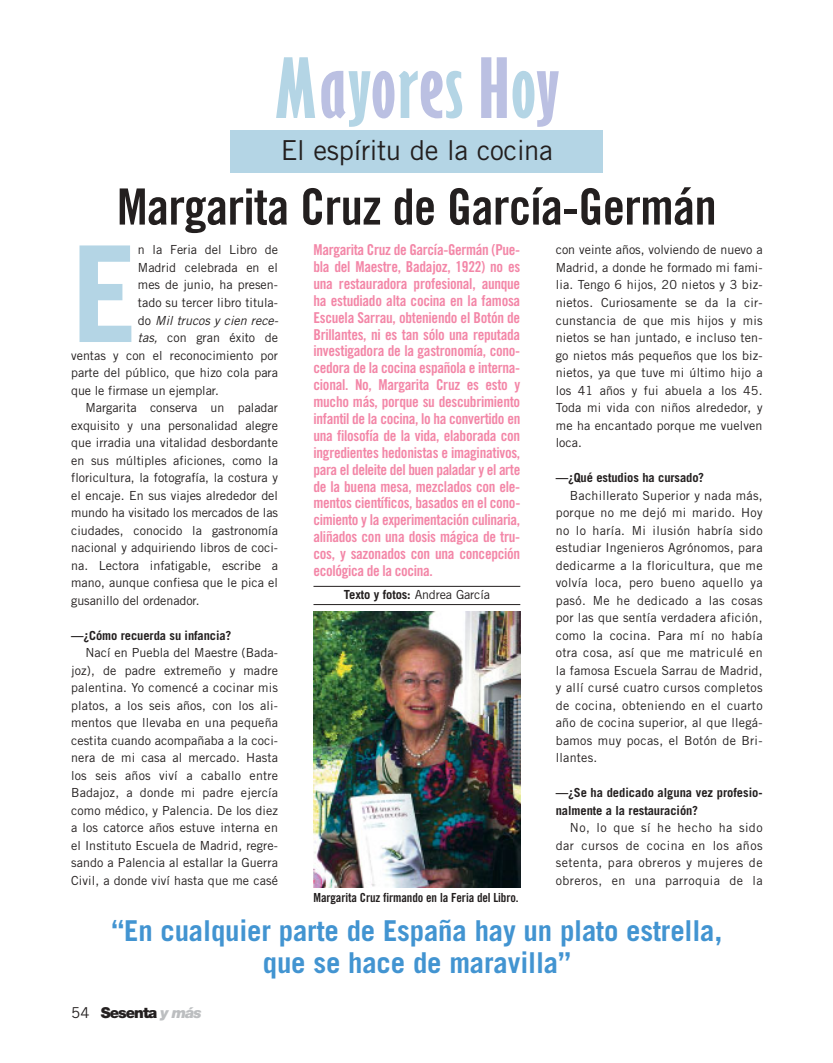
<style>
.page{position:relative;width:833px;height:1063px;background:#fff}
.page>*{position:absolute;margin:0;border:0;box-sizing:border-box;transform-origin:0 0}
.t1{font:700 133.62px "Trade Gothic";color:#b4d5e5}
.t2{font:700 extra-condensed 76.25px "Gill Sans";letter-spacing:.02em;color:#b4d5e5;scale:1.25 1}
.t3{font:50px "Trade Gothic Bold Cond Twenty";letter-spacing:-.015em;color:#231f1f}
.t4{font:700 28.75px/32.5px "Trade Gothic";letter-spacing:-.005em;color:#4294d1;text-align:center}
.t5{font:27.5px "Trade Gothic";letter-spacing:-.01em;color:#231f1f}
.t6{font:15px/16.9px "Trade Gothic Bold Cond Twenty";letter-spacing:-.02em;color:#f386a7;text-align:justify}
.t7{font:900 15px "Helvetica Neue";letter-spacing:-.065em;color:#231f1f}
.t8{font:12.5px/17.5px "Trade Gothic";color:#231f1f;text-align:justify}
.t9{font:700 12.5px/17.5px "Trade Gothic";letter-spacing:-.005em;color:#231f1f}
.t10{font:12.5px "Trade Gothic Bold Cond Twenty";letter-spacing:-.01em;color:#231f1f}
.t11{font:italic 12.5px "Trade Gothic";color:#231f1f}
.s1{color:#bbc0e2}
.s2{font-style:normal}
.s3{font-style:italic}
.s4{font-weight:400}
.s5{font-family:"Trade Gothic";font-weight:400}
.s6{font-style:italic;color:#bcbec0}
</style>
<div class="page">
<img style="left:230px;top:130px;width:373px;height:758px">
<h2 class="t2" style="left:274px;top:57px;width:230px">M<span class="s1">a</span>y<span class="s1">o</span>r<span class="s1">e</span>s <span class="s1">H</span>o<span class="s1">y</span></h2>
<h3 class="t5" style="left:281px;top:140px;width:274px">El espíritu de la cocina</h3>
<h3 class="t3" style="left:117px;top:188px;width:601px">Margarita Cruz de García-Germán</h3>
<h1 class="t1" style="left:71px;top:245px;width:68px">E</h1>
<p class="t8" style="left:138px;top:242px;width:141px">n la Feria del Libro de</p>
<p class="t8" style="left:138px;top:260px;width:141px">Madrid celebrada en el</p>
<p class="t8" style="left:138px;top:277px;width:141px">mes de junio, ha presen-</p>
<p class="t8" style="left:138px;top:295px;width:141px">tado su tercer libro titula-</p>
<p class="t11" style="left:138px;top:315px;width:141px"><span class="s2">do</span> Mil trucos y cien rece-</p>
<p class="t8" style="left:138px;top:330px;width:141px"><span class="s3">tas,</span> con gran éxito de</p>
<p class="t8" style="left:71px;top:347px;width:208px">ventas y con el reconocimiento por</p>
<p class="t8" style="left:71px;top:365px;width:208px">parte del público, que hizo cola para</p>
<p class="t8" style="left:71px;top:382px;width:149px">que le firmase un ejemplar.</p>
<p class="t8" style="left:85px;top:400px;width:194px">Margarita conserva un paladar</p>
<p class="t8" style="left:71px;top:417px;width:208px">exquisito y una personalidad alegre</p>
<p class="t8" style="left:71px;top:435px;width:208px">que irradia una vitalidad desbordante</p>
<p class="t8" style="left:71px;top:452px;width:208px">en sus múltiples aficiones, como la</p>
<p class="t8" style="left:71px;top:470px;width:208px">floricultura, la fotografía, la costura y</p>
<p class="t8" style="left:71px;top:487px;width:208px">el encaje. En sus viajes alrededor del</p>
<p class="t8" style="left:71px;top:505px;width:208px">mundo ha visitado los mercados de las</p>
<p class="t8" style="left:71px;top:522px;width:208px">ciudades, conocido la gastronomía</p>
<p class="t8" style="left:71px;top:540px;width:208px">nacional y adquiriendo libros de coci-</p>
<p class="t8" style="left:71px;top:557px;width:208px">na. Lectora infatigable, escribe a</p>
<p class="t8" style="left:71px;top:575px;width:208px">mano, aunque confiesa que le pica el</p>
<p class="t8" style="left:71px;top:592px;width:130px">gusanillo del ordenador.</p>
<p class="t9" style="left:71px;top:627px;width:162px">—¿Cómo recuerda su infancia?</p>
<p class="t8" style="left:71px;top:645px;width:208px;text-indent:14px">Nací en Puebla del Maestre (Bada&shy;joz), de padre extremeño y madre palentina. Yo comencé a cocinar mis platos, a los seis años, con los ali&shy;mentos que llevaba en una pequeña cestita cuando acompañaba a la coci&shy;nera de mi casa al mercado. Hasta los seis años viví a caballo entre Badajoz, a donde mi padre ejercía como médico, y Palencia. De los diez a los catorce años estuve interna en el Instituto Escuela de Madrid, regre&shy;sando a Palencia al estallar la Guerra Civil, a donde viví hasta que me casé</p>
<p class="t6" style="left:313px;top:242px;width:208px">Margarita Cruz de García-Germán (Pue&shy;bla del Maestre, Badajoz, 1922) no es una restauradora profesional, aunque ha estudiado alta cocina en la famosa Escuela Sarrau, obteniendo el Botón de Brillantes, ni es tan sólo una reputada investigadora de la gastronomía, cono&shy;cedora de la cocina española e interna&shy;cional. No, Margarita Cruz es esto y mucho más, porque su descubrimiento infantil de la cocina, lo ha convertido en una filosofía de la vida, elaborada con ingredientes hedonistas e imaginativos, para el deleite del buen paladar y el arte de la buena mesa, mezclados con ele&shy;mentos científicos, basados en el cono&shy;cimiento y la experimentación culinaria, aliñados con una dosis mágica de tru&shy;cos, y sazonados con una concepción ecológica de la cocina.</p>
<p class="t9" style="left:344px;top:586px;width:148px">Texto y fotos: <span class="s4">Andrea García</span></p>
<p class="t10" style="left:313px;top:893px;width:207px">Margarita Cruz firmando en la Feria del Libro.</p>
<p class="t8" style="left:555px;top:242px;width:208px">con veinte años, volviendo de nuevo a Madrid, a donde he formado mi fami&shy;lia. Tengo 6 hijos, 20 nietos y 3 biz&shy;nietos. Curiosamente se da la cir&shy;cunstancia de que mis hijos y mis nietos se han juntado, e incluso ten&shy;go nietos más pequeños que los biz&shy;nietos, ya que tuve mi último hijo a los 41 años y fui abuela a los 45.<br>Toda mi vida con niños alrededor, y me ha encantado porque me vuelven loca.</p>
<p class="t9" style="left:555px;top:470px;width:150px">—¿Qué estudios ha cursado?</p>
<p class="t8" style="left:555px;top:487px;width:208px;text-indent:14px">Bachillerato Superior y nada más, porque no me dejó mi marido. Hoy no lo haría. Mi ilusión habría sido estudiar Ingenieros Agrónomos, para dedicarme a la floricultura, que me volvía loca, pero bueno aquello ya pasó. Me he dedicado a las cosas por las que sentía verdadera afición, como la cocina. Para mí no había otra cosa, así que me matriculé en la famosa Escuela Sarrau de Madrid, y allí cursé cuatro cursos completos de cocina, obteniendo en el cuarto año de cocina superior, al que llegá&shy;bamos muy pocas, el Botón de Bri&shy;llantes.</p>
<p class="t9" style="left:555px;top:785px;width:208px">—¿Se ha dedicado alguna vez profesio&shy;nalmente a la restauración?</p>
<p class="t8" style="left:555px;top:820px;width:208px;text-indent:14px">No, lo que sí he hecho ha sido dar cursos de cocina en los años setenta, para obreros y mujeres de obreros, en una parroquia de la</p>
<h3 class="t4" style="left:111px;top:917px;width:612px">“En cualquier parte de España hay un plato estrella, que se hace de maravilla”</h3>
<p class="t7" style="left:71px;top:1007px;width:132px"><span class="s5">54</span> Sesenta <span class="s6">y más</span></p>
</div>
